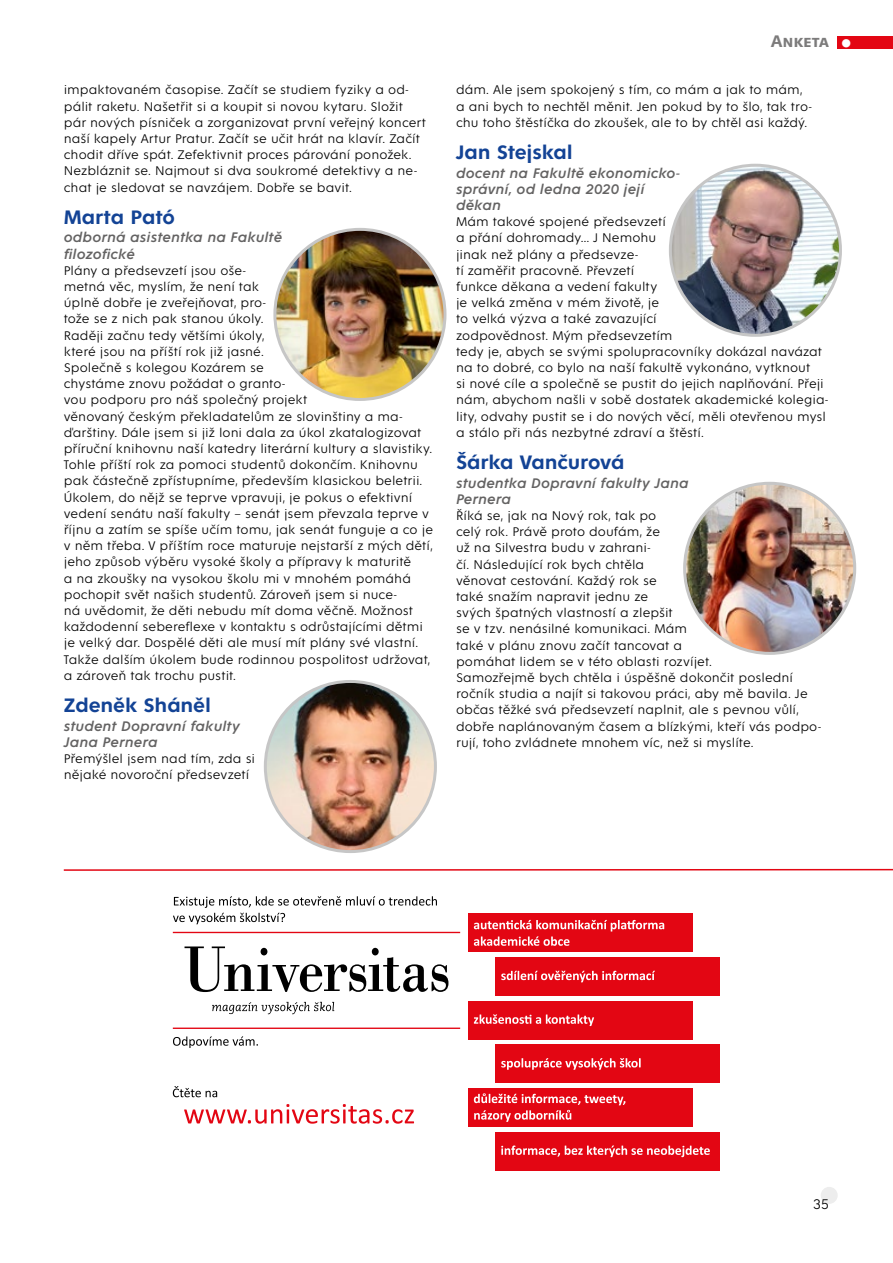
<style>
.page{position:relative;width:893px;height:1263px;background:#fff}
.page>*{position:absolute;margin:0;border:0;box-sizing:border-box;transform-origin:0 0}
.t1{font:600 21px "Fenomen Sans";letter-spacing:-.005em;color:#134395}
.t2{font:600 18px "Fenomen Sans";letter-spacing:-.01em;color:#7c7b7b}
.t3{font:italic 15px/16.2px "Fenomen Sans";color:#646363}
.t4{font:300 15px "Fenomen Sans";color:#000}
.t5{font:300 13.5px/16.2px "Fenomen Sans";color:#000}
.t6{font:9px "Zapf Dingbats IT Cby BT";color:#fff}
</style>
<div class="page">
<div style="left:838px;top:36px;width:55px;height:13px;background:#e30613"></div>
<div style="left:821px;top:1187px;width:17px;height:17px;background:#ededed;border-radius:50%"></div>
<img style="left:685px;top:483px;width:170px;height:170px;border-radius:85px">
<img style="left:275px;top:229px;width:170px;height:170px;border-radius:85px">
<img style="left:670px;top:165px;width:170px;height:170px;border-radius:85px">
<img style="left:265px;top:681px;width:170px;height:170px;border-radius:85px">
<svg style="left:173px;top:896px;width:264px;height:28px"></svg>
<svg style="left:173px;top:1036px;width:85px;height:12px"></svg>
<svg style="left:185px;top:946px;width:263px;height:46px"></svg>
<svg style="left:212px;top:1002px;width:122px;height:12px"></svg>
<hr style="left:173px;top:932px;width:287px;height:1px;background:#e30613">
<hr style="left:173px;top:1027px;width:287px;height:2px;background:#e30613">
<div style="left:468px;top:914px;width:225px;height:38px;background:#e30613"></div>
<svg style="left:474px;top:920px;width:190px;height:26px"></svg>
<div style="left:496px;top:957px;width:224px;height:39px;background:#e30613"></div>
<svg style="left:501px;top:971px;width:154px;height:11px"></svg>
<div style="left:468px;top:1001px;width:225px;height:38px;background:#e30613"></div>
<svg style="left:474px;top:1014px;width:120px;height:12px"></svg>
<div style="left:496px;top:1045px;width:224px;height:38px;background:#e30613"></div>
<svg style="left:501px;top:1058px;width:140px;height:12px"></svg>
<div style="left:468px;top:1088px;width:225px;height:39px;background:#e30613"></div>
<svg style="left:474px;top:1093px;width:151px;height:29px"></svg>
<div style="left:496px;top:1132px;width:224px;height:38px;background:#e30613"></div>
<svg style="left:501px;top:1145px;width:209px;height:12px"></svg>
<svg style="left:173px;top:1086px;width:44px;height:11px"></svg>
<svg style="left:184px;top:1104px;width:230px;height:20px"></svg>
<hr style="left:64px;top:869px;width:829px;height:2px;background:#e30613">
<p class="t5" style="left:64px;top:82px;width:364px">impaktovaném časopise. Začít se studiem fyziky a od&shy;pálit raketu. Našetřit si a koupit si novou kytaru. Složit pár nových písniček a zorganizovat první veřejný koncert naší kapely Artur Pratur. Začít se učit hrát na klavír. Začít chodit dříve spát. Zefektivnit proces párování ponožek.<br>Nezbláznit se. Najmout si dva soukromé detektivy a ne&shy;chat je sledovat se navzájem. Dobře se bavit.</p>
<h1 class="t1" style="left:64px;top:206px;width:113px">Marta Pató</h1>
<p class="t3" style="left:64px;top:230px;width:220px">odborná asistentka na Fakultě filozofické</p>
<p class="t5" style="left:64px;top:262px;width:371px">Plány a předsevzetí jsou oše-<br>metná věc, myslím, že není tak<br>úplně dobře je zveřejňovat, pro-<br>tože se z nich pak stanou úkoly.<br>Raději začnu tedy většími úkoly,<br>které jsou na příští rok již jasné.<br>Společně s kolegou Kozárem se<br>chystáme znovu požádat o granto-<br>vou podporu pro náš společný projekt<br>věnovaný českým překladatelům ze slovinštiny a ma&shy;ďarštiny. Dále jsem si již loni dala za úkol zkatalogizovat příruční knihovnu naší katedry literární kultury a slavistiky.<br>Tohle příští rok za pomoci studentů dokončím. Knihovnu pak částečně zpřístupníme, především klasickou beletrii.<br>Úkolem, do nějž se teprve vpravuji, je pokus o efektivní vedení senátu naší fakulty – senát jsem převzala teprve v říjnu a zatím se spíše učím tomu, jak senát funguje a co je v něm třeba. V příštím roce maturuje nejstarší z mých dětí, jeho způsob výběru vysoké školy a přípravy k maturitě<br>a na zkoušky na vysokou školu mi v mnohém pomáhá pochopit svět našich studentů. Zároveň jsem si nuce-<br>ná uvědomit, že děti nebudu mít doma věčně. Možnost každodenní sebereflexe v kontaktu s odrůstajícími dětmi je velký dar. Dospělé děti ale musí mít plány své vlastní.<br>Takže dalším úkolem bude rodinnou pospolitost udržovat, a zároveň tak trochu pustit.</p>
<h1 class="t1" style="left:64px;top:694px;width:149px">Zdeněk Sháněl</h1>
<p class="t3" style="left:64px;top:718px;width:178px">student Dopravní fakulty<br>Jana Pernera</p>
<p class="t5" style="left:64px;top:751px;width:193px">Přemýšlel jsem nad tím, zda si nějaké novoroční předsevzetí</p>
<h2 class="t2" style="left:771px;top:31px;width:60px">Anketa</h2>
<p class="t6" style="left:842px;top:39px;width:10px">●</p>
<p class="t5" style="left:456px;top:82px;width:358px">dám. Ale jsem spokojený s tím, co mám a jak to mám, a ani bych to nechtěl měnit. Jen pokud by to šlo, tak tro&shy;chu toho štěstíčka do zkoušek, ale to by chtěl asi každý.</p>
<h1 class="t1" style="left:456px;top:141px;width:118px">Jan Stejskal</h1>
<p class="t3" style="left:456px;top:165px;width:226px">docent na Fakultě ekonomicko&shy;správní, od ledna 2020 její děkan</p>
<p class="t5" style="left:456px;top:214px;width:374px">Mám takové spojené předsevzetí<br>a přání dohromady… J Nemohu<br>jinak než plány a předsevze-<br>tí zaměřit pracovně. Převzetí<br>funkce děkana a vedení fakulty<br>je velká změna v mém životě, je<br>to velká výzva a také zavazující<br>zodpovědnost. Mým předsevzetím<br>tedy je, abych se svými spolupracovníky dokázal navázat na to dobré, co bylo na naší fakultě vykonáno, vytknout<br>si nové cíle a společně se pustit do jejich naplňování. Přeji nám, abychom našli v sobě dostatek akademické kolegia&shy;lity, odvahy pustit se i do nových věcí, měli otevřenou mysl a stálo při nás nezbytné zdraví a štěstí.</p>
<h1 class="t1" style="left:456px;top:451px;width:170px">Šárka Vančurová</h1>
<p class="t3" style="left:456px;top:475px;width:234px">studentka Dopravní fakulty Jana<br>Pernera</p>
<p class="t5" style="left:456px;top:508px;width:367px">Říká se, jak na Nový rok, tak po<br>celý rok. Právě proto doufám, že<br>už na Silvestra budu v zahrani-<br>čí. Následující rok bych chtěla<br>věnovat cestování. Každý rok se<br>také snažím napravit jednu ze<br>svých špatných vlastností a zlepšit<br>se v tzv. nenásilné komunikaci. Mám<br>také v plánu znovu začít tancovat a<br>pomáhat lidem se v této oblasti rozvíjet.<br>Samozřejmě bych chtěla i úspěšně dokončit poslední ročník studia a najít si takovou práci, aby mě bavila. Je občas těžké svá předsevzetí naplnit, ale s pevnou vůlí, dobře naplánovaným časem a blízkými, kteří vás podpo&shy;rují, toho zvládnete mnohem víc, než si myslíte.</p>
<p class="t4" style="left:813px;top:1196px;width:18px">35</p>
</div>
